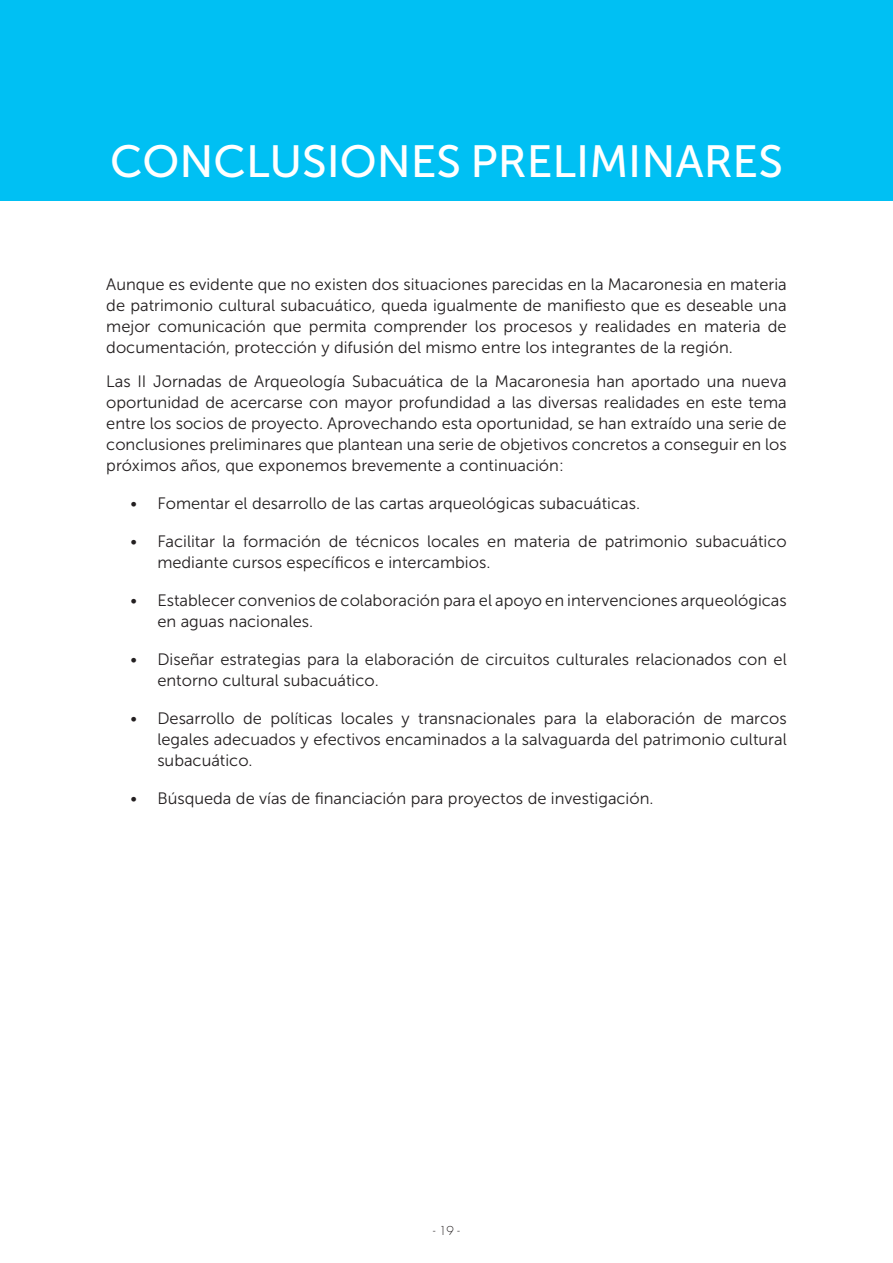
<style>
.page{position:relative;width:893px;height:1263px;background:#fff}
.page>*{position:absolute;margin:0;border:0;box-sizing:border-box;transform-origin:0 0}
.t1{font:45px "Museo Sans 500";color:#fff}
.t2{font:16.5px/21px "Museo Sans 300";color:#231f20;text-align:justify}
.t3{font:300 12px "Futura Std";color:#231f20}
</style>
<div class="page">
<div style="left:0;top:0;width:893px;height:200px;background:#00c0f3"></div>
<h1 class="t1" style="left:110px;top:145px;width:674px">CONCLUSIONES PRELIMINARES</h1>
<p class="t2" style="left:106px;top:275px;width:682px">Aunque es evidente que no existen dos situaciones parecidas en la Macaronesia en materia de patrimonio cultural subacuático, queda igualmente de manifiesto que es deseable una mejor comunicación que permita comprender los procesos y realidades en materia de documentación, protección y difusión del mismo entre los integrantes de la región.</p>
<p class="t2" style="left:106px;top:372px;width:682px">Las II Jornadas de Arqueología Subacuática de la Macaronesia han aportado una nueva oportunidad de acercarse con mayor profundidad a las diversas realidades en este tema entre los socios de proyecto. Aprovechando esta oportunidad, se han extraído una serie de conclusiones preliminares que plantean una serie de objetivos concretos a conseguir en los próximos años, que exponemos brevemente a continuación:</p>
<p class="t2" style="left:130px;top:494px;width:511px">• Fomentar el desarrollo de las cartas arqueológicas subacuáticas.</p>
<p class="t2" style="left:157px;top:532px;width:631px;text-indent:-27px">• Facilitar la formación de técnicos locales en materia de patrimonio subacuático mediante cursos específicos e intercambios.</p>
<p class="t2" style="left:157px;top:591px;width:631px;text-indent:-27px">• Establecer convenios de colaboración para el apoyo en intervenciones arqueológicas en aguas nacionales.</p>
<p class="t2" style="left:157px;top:650px;width:631px;text-indent:-27px">• Diseñar estrategias para la elaboración de circuitos culturales relacionados con el entorno cultural subacuático.</p>
<p class="t2" style="left:157px;top:709px;width:631px;text-indent:-27px">• Desarrollo de políticas locales y transnacionales para la elaboración de marcos legales adecuados y efectivos encaminados a la salvaguarda del patrimonio cultural subacuático.</p>
<p class="t2" style="left:130px;top:789px;width:525px">• Búsqueda de vías de financiación para proyectos de investigación.</p>
<p class="t3" style="left:433px;top:1225px;width:28px">- 19 -</p>
</div>
